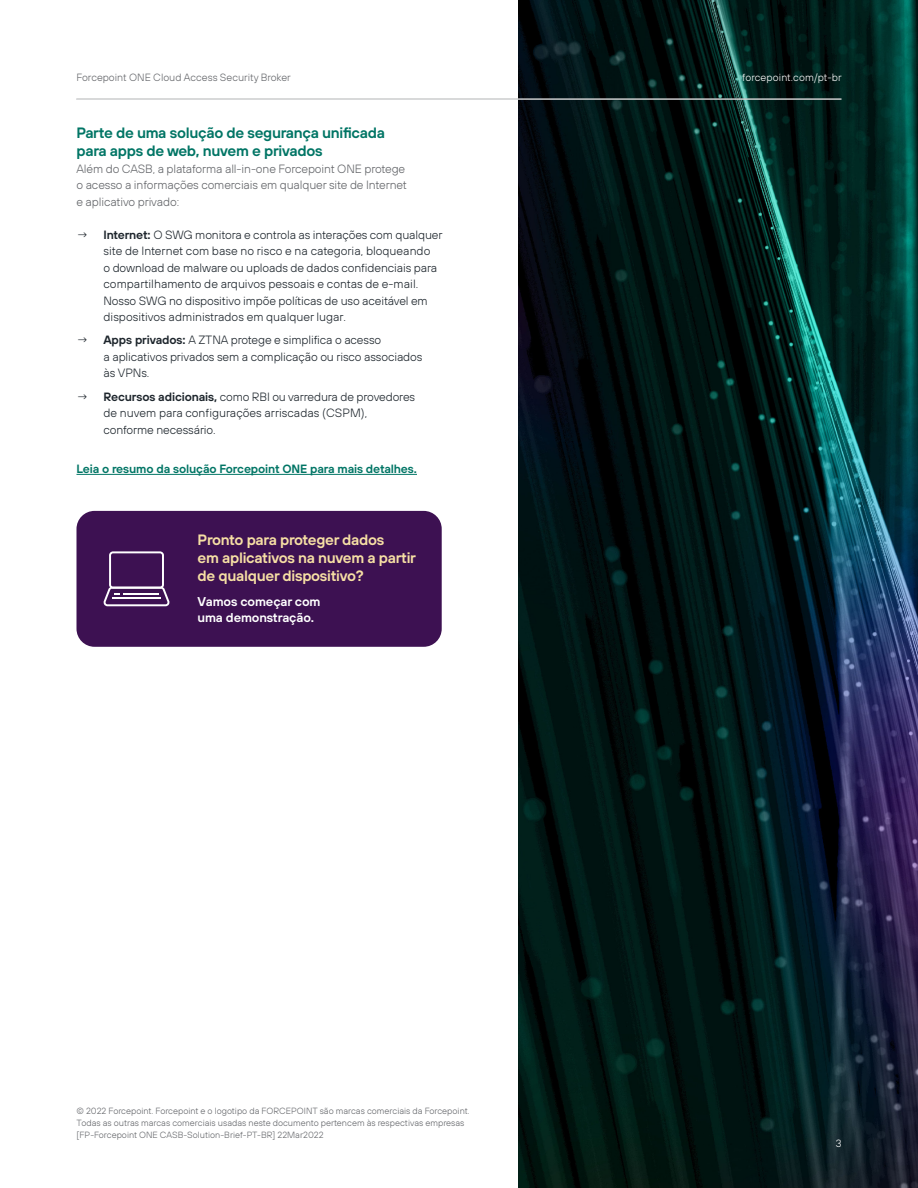
<style>
.page{position:relative;width:918px;height:1188px;background:#fff}
.page>*{position:absolute;margin:0;border:0;box-sizing:border-box;transform-origin:0 0}
.t1{font:600 15px/18px "FP Sans";letter-spacing:-.02em;color:#f6dfa4}
.t2{font:600 15px/18px "FP Sans";letter-spacing:-.02em;color:#007565}
.t3{font:600 12.75px/15.3px "FP Sans";letter-spacing:-.01em;color:#fff}
.t4{font:300 12px/16.5px "FP Sans";letter-spacing:-.01em;color:#1d252c}
.t5{font:300 12px/16.5px "FP Sans";letter-spacing:-.01em;color:#636569}
.t6{font:600 12px "FP Sans";letter-spacing:-.01em;color:#007565}
.t7{font:300 10.5px "FP Sans";color:#636569}
.t8{font:300 10.5px "FP Sans";letter-spacing:.01em;color:#fff}
.t9{font:300 9px/12px "FP Sans";color:#636569}
.s1{font-weight:600}
</style>
<div class="page">
<img style="left:518px;top:0;width:400px;height:1188px">
<hr style="left:76px;top:99px;width:766px;height:1px;background:#fff">
<hr style="left:76px;top:474px;width:341px;height:1px;background:#007565">
<div style="left:76px;top:511px;width:366px;height:136px;background:#3d1152;border-radius:18px"></div>
<svg style="left:103px;top:551px;width:67px;height:55px"></svg>
<p class="t7" style="left:76px;top:71px;width:216px">Forcepoint ONE Cloud Access Security Broker</p>
<p class="t2" style="left:76px;top:124px;width:310px">Parte de uma solução de segurança unificada para apps de web, nuvem e privados</p>
<p class="t5" style="left:76px;top:160px;width:332px">Além do CASB, a plataforma all-in-one Forcepoint ONE protege o acesso a informações comerciais em qualquer site de Internet e aplicativo privado:</p>
<p class="t4" style="left:104px;top:226px;width:341px;text-indent:-27px">→ <span class="s1">Internet:</span> O SWG monitora e controla as interações com qualquer site de Internet com base no risco e na categoria, bloqueando<br>o download de malware ou uploads de dados confidenciais para compartilhamento de arquivos pessoais e contas de e-mail.<br>Nosso SWG no dispositivo impõe políticas de uso aceitável em dispositivos administrados em qualquer lugar.</p>
<p class="t4" style="left:104px;top:332px;width:321px;text-indent:-27px">→ <span class="s1">Apps privados:</span> A ZTNA protege e simplifica o acesso<br>a aplicativos privados sem a complicação ou risco associados às VPNs.</p>
<p class="t4" style="left:104px;top:388px;width:313px;text-indent:-27px">→ <span class="s1">Recursos adicionais,</span> como RBI ou varredura de provedores de nuvem para configurações arriscadas (CSPM), conforme necessário.</p>
<p class="t6" style="left:76px;top:461px;width:342px">Leia o resumo da solução Forcepoint ONE para mais detalhes.</p>
<p class="t1" style="left:198px;top:530px;width:220px">Pronto para proteger dados<br>em aplicativos na nuvem a partir de qualquer dispositivo?</p>
<p class="t3" style="left:198px;top:594px;width:124px">Vamos começar com uma demonstração.</p>
<p class="t9" style="left:76px;top:1105px;width:395px">© 2022 Forcepoint. Forcepoint e o logotipo da FORCEPOINT são marcas comerciais da Forcepoint.<br>Todas as outras marcas comerciais usadas neste documento pertencem às respectivas empresas [FP-Forcepoint ONE CASB-Solution-Brief-PT-BR] 22Mar2022</p>
<p class="t8" style="left:742px;top:71px;width:101px">forcepoint.com/pt-br</p>
<p class="t8" style="left:836px;top:1137px;width:7px">3</p>
</div>
